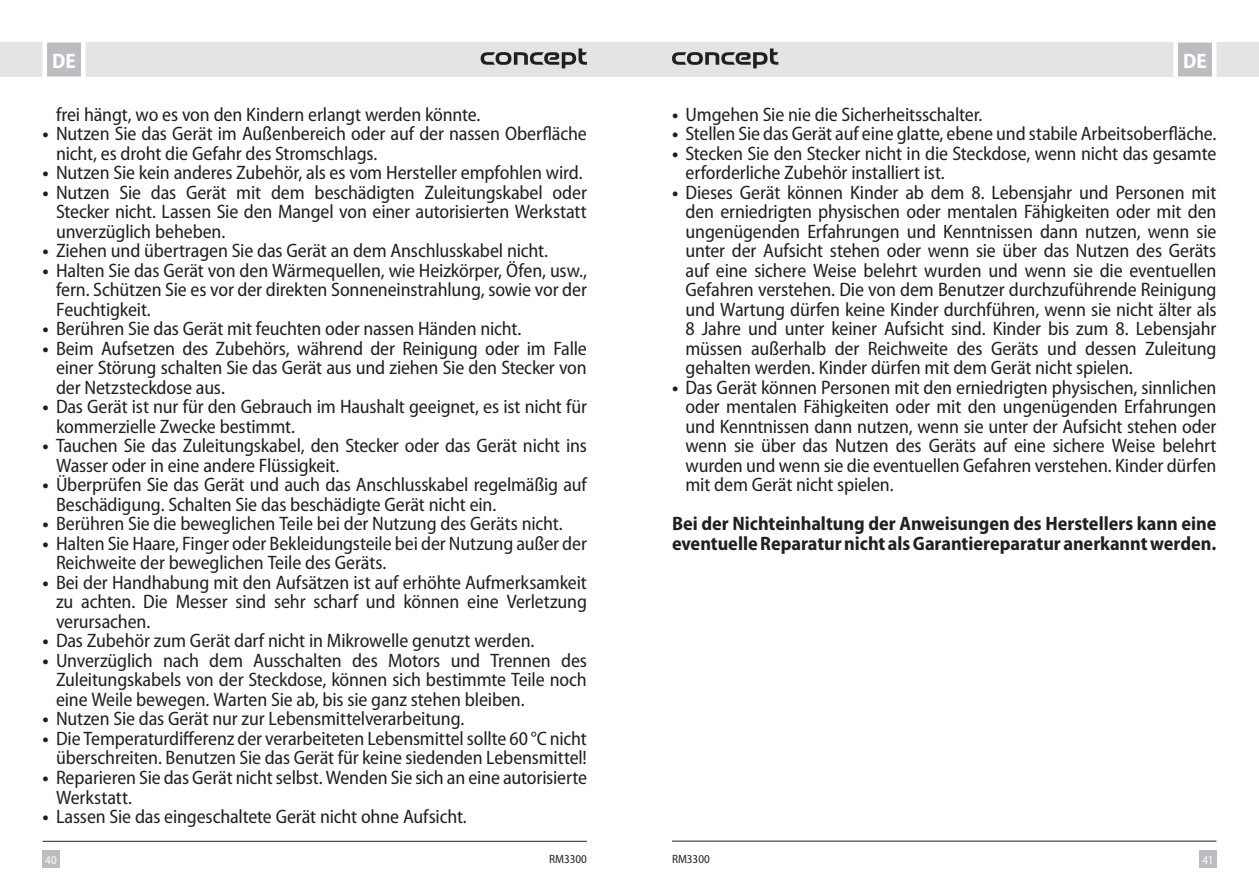
<style>
.page{position:relative;width:1259px;height:893px;background:#fff}
.page>*{position:absolute;margin:0;border:0;box-sizing:border-box;transform-origin:0 0}
.t1{font:700 semi-condensed 21px "Myriad Pro";color:#fff}
.t2{font:semi-condensed 19.5px/19.5px "Myriad Pro";letter-spacing:-.01em;color:#231f20}
.t3{font:700 semi-condensed 19.5px/19.5px "Myriad Pro";color:#231f20}
.t4{font:semi-condensed 12px "Myriad Pro";color:#231f20}
.t5{font:semi-condensed 12px "Myriad Pro";color:#fff}
.s1{font-weight:700}
</style>
<div class="page">
<div style="left:629px;top:43px;width:630px;height:34px;background:#e4e4e4"></div>
<div style="left:0;top:43px;width:629px;height:34px;background:#e4e4e4"></div>
<div style="left:43px;top:850px;width:17px;height:17px;background:#bcbdc0"></div>
<div style="left:1199px;top:850px;width:17px;height:17px;background:#bcbdc0"></div>
<svg style="left:1171px;top:42px;width:47px;height:35px;background:#cdced0"></svg>
<svg style="left:40px;top:42px;width:48px;height:35px;background:#ceced0"></svg>
<hr style="left:672px;top:841px;width:544px;height:1px;background:#231f20">
<hr style="left:43px;top:841px;width:544px;height:1px;background:#231f20">
<svg style="left:480px;top:48px;width:107px;height:20px"></svg>
<svg style="left:672px;top:48px;width:106px;height:20px"></svg>
<p class="t1" style="left:52px;top:50px;width:25px">DE</p>
<p class="t1" style="left:1183px;top:50px;width:25px">DE</p>
<p class="t2" style="left:56px;top:105px;width:426px">frei hängt, wo es von den Kindern erlangt werden könnte.</p>
<p class="t2" style="left:56px;top:125px;width:532px;text-indent:-13px"><span class="s1">•</span> Nutzen Sie das Gerät im Außenbereich oder auf der nassen Oberfläche nicht, es droht die Gefahr des Stromschlags.</p>
<p class="t2" style="left:43px;top:164px;width:542px"><span class="s1">•</span> Nutzen Sie kein anderes Zubehör, als es vom Hersteller empfohlen wird.</p>
<p class="t2" style="left:56px;top:183px;width:532px;text-align:justify;text-indent:-13px"><span class="s1">•</span> Nutzen Sie das Gerät mit dem beschädigten Zuleitungskabel oder Stecker nicht. Lassen Sie den Mangel von einer autorisierten Werkstatt unverzüglich beheben.</p>
<p class="t2" style="left:43px;top:242px;width:507px"><span class="s1">•</span> Ziehen und übertragen Sie das Gerät an dem Anschlusskabel nicht.</p>
<p class="t2" style="left:56px;top:261px;width:532px;text-align:justify;text-indent:-13px"><span class="s1">•</span> Halten Sie das Gerät von den Wärmequellen, wie Heizkörper, Öfen, usw., fern. Schützen Sie es vor der direkten Sonneneinstrahlung, sowie vor der Feuchtigkeit.</p>
<p class="t2" style="left:43px;top:320px;width:480px"><span class="s1">•</span> Berühren Sie das Gerät mit feuchten oder nassen Händen nicht.</p>
<p class="t2" style="left:56px;top:339px;width:532px;text-align:justify;text-indent:-13px"><span class="s1">•</span> Beim Aufsetzen des Zubehörs, während der Reinigung oder im Falle einer Störung schalten Sie das Gerät aus und ziehen Sie den Stecker von der Netzsteckdose aus.</p>
<p class="t2" style="left:56px;top:398px;width:532px;text-indent:-13px"><span class="s1">•</span> Das Gerät ist nur für den Gebrauch im Haushalt geeignet, es ist nicht für kommerzielle Zwecke bestimmt.</p>
<p class="t2" style="left:56px;top:437px;width:532px;text-indent:-13px"><span class="s1">•</span> Tauchen Sie das Zuleitungskabel, den Stecker oder das Gerät nicht ins<br>Wasser oder in eine andere Flüssigkeit.</p>
<p class="t2" style="left:56px;top:476px;width:532px;text-indent:-13px"><span class="s1">•</span> Überprüfen Sie das Gerät und auch das Anschlusskabel regelmäßig auf<br>Beschädigung. Schalten Sie das beschädigte Gerät nicht ein.</p>
<p class="t2" style="left:43px;top:515px;width:522px"><span class="s1">•</span> Berühren Sie die beweglichen Teile bei der Nutzung des Geräts nicht.</p>
<p class="t2" style="left:56px;top:534px;width:532px;text-indent:-13px"><span class="s1">•</span> Halten Sie Haare, Finger oder Bekleidungsteile bei der Nutzung außer der<br>Reichweite der beweglichen Teile des Geräts.</p>
<p class="t2" style="left:56px;top:573px;width:532px;text-align:justify;text-indent:-13px"><span class="s1">•</span> Bei der Handhabung mit den Aufsätzen ist auf erhöhte Aufmerksamkeit zu achten. Die Messer sind sehr scharf und können eine Verletzung verursachen.</p>
<p class="t2" style="left:43px;top:632px;width:493px"><span class="s1">•</span> Das Zubehör zum Gerät darf nicht in Mikrowelle genutzt werden.</p>
<p class="t2" style="left:56px;top:651px;width:532px;text-align:justify;text-indent:-13px"><span class="s1">•</span> Unverzüglich nach dem Ausschalten des Motors und Trennen des Zuleitungskabels von der Steckdose, können sich bestimmte Teile noch eine Weile bewegen. Warten Sie ab, bis sie ganz stehen bleiben.</p>
<p class="t2" style="left:43px;top:710px;width:423px"><span class="s1">•</span> Nutzen Sie das Gerät nur zur Lebensmittelverarbeitung.</p>
<p class="t2" style="left:43px;top:729px;width:546px;text-align:right"><span class="s1">•</span> Die Temperaturdifferenz der verarbeiteten Lebensmittel sollte 60 °C nicht überschreiten. Benutzen Sie das Gerät für keine siedenden Lebensmittel!</p>
<p class="t2" style="left:56px;top:768px;width:532px;text-indent:-13px"><span class="s1">•</span> Reparieren Sie das Gerät nicht selbst. Wenden Sie sich an eine autorisierte<br>Werkstatt.</p>
<p class="t2" style="left:43px;top:807px;width:426px"><span class="s1">•</span> Lassen Sie das eingeschaltete Gerät nicht ohne Aufsicht.</p>
<p class="t2" style="left:672px;top:105px;width:312px"><span class="s1">•</span> Umgehen Sie nie die Sicherheitsschalter.</p>
<p class="t2" style="left:672px;top:125px;width:546px"><span class="s1">•</span> Stellen Sie das Gerät auf eine glatte, ebene und stabile Arbeitsoberfläche.</p>
<p class="t2" style="left:685px;top:144px;width:532px;text-indent:-13px"><span class="s1">•</span> Stecken Sie den Stecker nicht in die Steckdose, wenn nicht das gesamte erforderliche Zubehör installiert ist.</p>
<p class="t2" style="left:685px;top:183px;width:532px;text-align:justify;text-indent:-13px"><span class="s1">•</span> Dieses Gerät können Kinder ab dem 8. Lebensjahr und Personen mit den erniedrigten physischen oder mentalen Fähigkeiten oder mit den ungenügenden Erfahrungen und Kenntnissen dann nutzen, wenn sie unter der Aufsicht stehen oder wenn sie über das Nutzen des Geräts auf eine sichere Weise belehrt wurden und wenn sie die eventuellen Gefahren verstehen. Die von dem Benutzer durchzuführende Reinigung und Wartung dürfen keine Kinder durchführen, wenn sie nicht älter als 8 Jahre und unter keiner Aufsicht sind. Kinder bis zum 8. Lebensjahr müssen außerhalb der Reichweite des Geräts und dessen Zuleitung gehalten werden. Kinder dürfen mit dem Gerät nicht spielen.</p>
<p class="t2" style="left:685px;top:378px;width:532px;text-align:justify;text-indent:-13px"><span class="s1">•</span> Das Gerät können Personen mit den erniedrigten physischen, sinnlichen oder mentalen Fähigkeiten oder mit den ungenügenden Erfahrungen und Kenntnissen dann nutzen, wenn sie unter der Aufsicht stehen oder wenn sie über das Nutzen des Geräts auf eine sichere Weise belehrt wurden und wenn sie die eventuellen Gefahren verstehen. Kinder dürfen mit dem Gerät nicht spielen.</p>
<p class="t3" style="left:672px;top:514px;width:546px">Bei der Nichteinhaltung der Anweisungen des Herstellers kann eine eventuelle Reparatur nicht als Garantiereparatur anerkannt werden.</p>
<p class="t4" style="left:549px;top:852px;width:39px">RM3300</p>
<p class="t4" style="left:672px;top:852px;width:39px">RM3300</p>
<p class="t5" style="left:45px;top:853px;width:13px">40</p>
<p class="t5" style="left:1202px;top:853px;width:12px">41</p>
</div>
